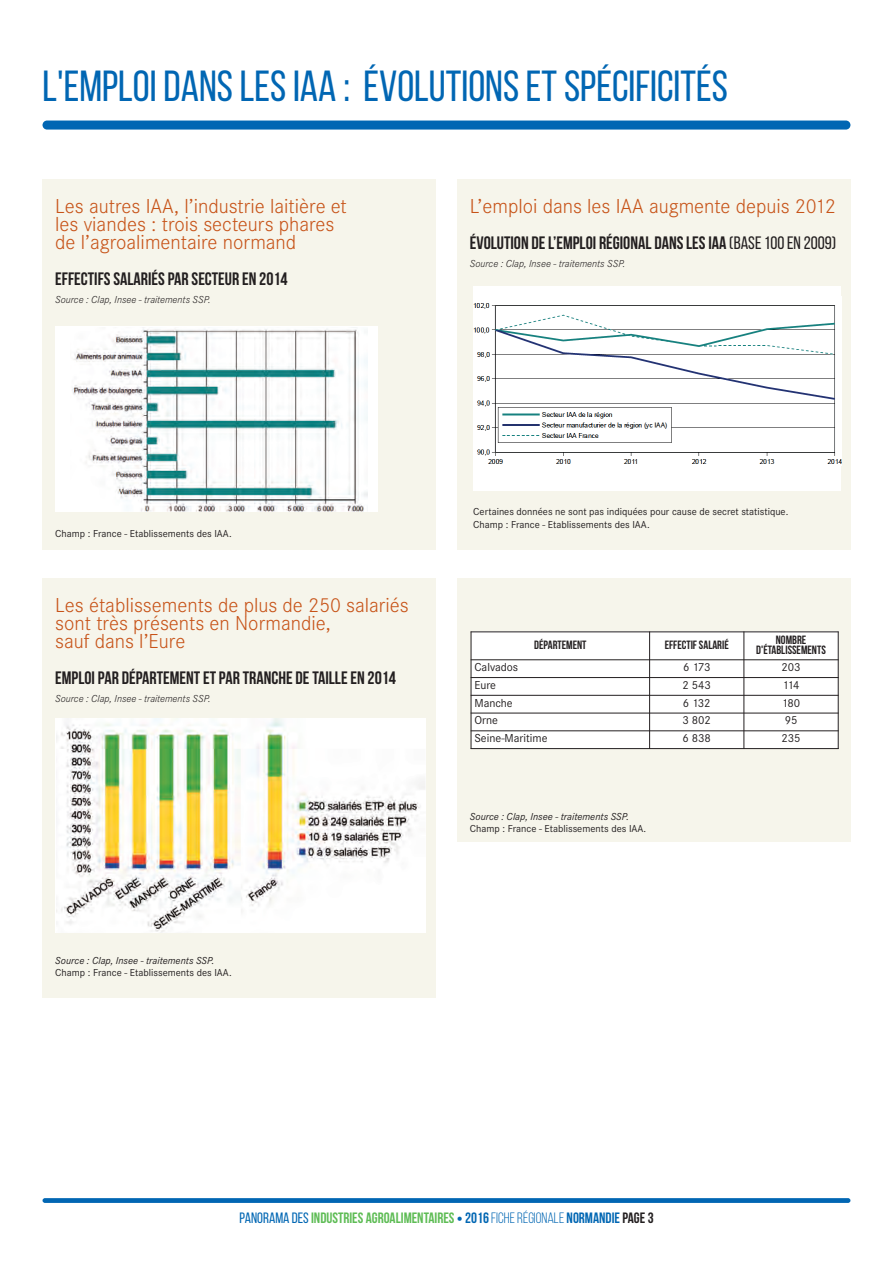
<style>
.page{position:relative;width:893px;height:1263px;background:#fff}
.page>*{position:absolute;margin:0;border:0;box-sizing:border-box;transform-origin:0 0}
.t1{font:43.5px "Bebas Neue";color:#0166b3}
.t2{font:300 21px/18px "Corporate S";color:#c75318}
.t3{font:700 18px "Bebas Neue";color:#231f20}
.t4{font:700 15px "Bebas Neue";color:#5ebc55}
.t5{font:12px "Corporate S";color:#231f20}
.t6{font:700 12px/10.5px "Bebas Neue";color:#231f20;text-align:center}
.t7{font:10.5px/12.6px "Corporate S";color:#231f20}
.t8{font:italic 300 10.5px "Corporate S";color:#231f20}
.t9{font:italic 10.5px "Corporate S";color:#231f20}
.s1{font-weight:400}
.s2{font-weight:400;color:#0166b3}
.s3{color:#0166b3}
.s4{color:#231f20}
</style>
<div class="page">
<div style="left:43px;top:1198px;width:807px;height:5px;background:#0166b3;border-radius:2px"></div>
<div style="left:457px;top:179px;width:393px;height:371px;background:#f6f5eb"></div>
<div style="left:43px;top:579px;width:393px;height:419px;background:#f6f5eb"></div>
<div style="left:457px;top:579px;width:393px;height:263px;background:#f6f5eb"></div>
<div style="left:471px;top:631px;width:179px;height:29px;background:#fff"></div>
<div style="left:650px;top:631px;width:94px;height:29px;background:#fff"></div>
<div style="left:744px;top:631px;width:95px;height:29px;background:#fff"></div>
<div style="left:471px;top:660px;width:179px;height:17px;background:#fff"></div>
<div style="left:650px;top:660px;width:94px;height:17px;background:#fff"></div>
<div style="left:744px;top:660px;width:95px;height:17px;background:#fff"></div>
<div style="left:471px;top:677px;width:179px;height:18px;background:#fff"></div>
<div style="left:650px;top:677px;width:94px;height:18px;background:#fff"></div>
<div style="left:744px;top:677px;width:95px;height:18px;background:#fff"></div>
<div style="left:471px;top:695px;width:179px;height:18px;background:#fff"></div>
<div style="left:650px;top:695px;width:94px;height:18px;background:#fff"></div>
<div style="left:744px;top:695px;width:95px;height:18px;background:#fff"></div>
<div style="left:471px;top:713px;width:179px;height:18px;background:#fff"></div>
<div style="left:650px;top:713px;width:94px;height:18px;background:#fff"></div>
<div style="left:744px;top:713px;width:95px;height:18px;background:#fff"></div>
<div style="left:471px;top:731px;width:179px;height:18px;background:#fff"></div>
<div style="left:650px;top:731px;width:94px;height:18px;background:#fff"></div>
<div style="left:744px;top:731px;width:95px;height:18px;background:#fff"></div>
<hr style="left:471px;top:631px;width:1px;height:118px;background:#231f20">
<hr style="left:649px;top:631px;width:1px;height:118px;background:#231f20">
<hr style="left:743px;top:631px;width:1px;height:118px;background:#231f20">
<hr style="left:838px;top:631px;width:1px;height:118px;background:#231f20">
<hr style="left:471px;top:631px;width:368px;height:1px;background:#231f20">
<hr style="left:471px;top:659px;width:368px;height:1px;background:#231f20">
<hr style="left:471px;top:677px;width:368px;height:1px;background:#231f20">
<hr style="left:471px;top:695px;width:368px;height:1px;background:#231f20">
<hr style="left:471px;top:713px;width:368px;height:1px;background:#231f20">
<hr style="left:471px;top:730px;width:368px;height:1px;background:#231f20">
<hr style="left:471px;top:748px;width:368px;height:1px;background:#231f20">
<div style="left:43px;top:121px;width:807px;height:9px;background:#0166b3;border-radius:5px"></div>
<div style="left:43px;top:179px;width:393px;height:371px;background:#f6f5eb"></div>
<div style="left:55px;top:326px;width:322px;height:185px;background:#fff"></div>
<img style="left:72px;top:328px;width:296px;height:183px">
<div style="left:473px;top:286px;width:368px;height:205px;background:#fff"></div>
<img style="left:473px;top:303px;width:368px;height:161px">
<img style="left:56px;top:718px;width:369px;height:215px">
<h1 class="t1" style="left:43px;top:61px;width:687px">L'EMPLOI DANS LES IAA : ÉVOLUTIONS ET SPÉCIFICITÉS</h1>
<p class="t2" style="left:55px;top:196px;width:293px">Les autres IAA, l’industrie laitière et les viandes : trois secteurs phares de l’agroalimentaire normand</p>
<p class="t3" style="left:55px;top:268px;width:234px">EFFECTIFS SALARIÉS PAR SECTEUR EN 2014</p>
<p class="t8" style="left:55px;top:293px;width:157px">Source : Clap, Insee - traitements SSP.</p>
<p class="t2" style="left:470px;top:196px;width:367px">L’emploi dans les IAA augmente depuis 2012</p>
<p class="t3" style="left:470px;top:232px;width:368px">ÉVOLUTION DE L’EMPLOI RÉGIONAL DANS LES IAA <span class="s1">(BASE 100 EN 2009)</span></p>
<p class="t8" style="left:470px;top:257px;width:157px">Source : Clap, Insee - traitements SSP.</p>
<p class="t7" style="left:55px;top:527px;width:178px">Champ : France - Etablissements des IAA.</p>
<p class="t2" style="left:55px;top:596px;width:355px">Les établissements de plus de 250 salariés sont très présents en Normandie,<br>sauf dans l’Eure</p>
<p class="t3" style="left:55px;top:668px;width:342px">EMPLOI PAR DÉPARTEMENT ET PAR TRANCHE DE TAILLE EN 2014</p>
<p class="t8" style="left:55px;top:693px;width:157px">Source : Clap, Insee - traitements SSP.</p>
<p class="t9" style="left:55px;top:954px;width:161px">Source : Clap, Insee - traitements SSP.</p>
<p class="t7" style="left:55px;top:966px;width:178px">Champ : France - Etablissements des IAA.</p>
<p class="t7" style="left:473px;top:505px;width:317px">Certaines données ne sont pas indiquées pour cause de secret statistique.<br>Champ : France - Etablissements des IAA.</p>
<p class="t6" style="left:534px;top:639px;width:54px">DÉPARTEMENT</p>
<p class="t6" style="left:665px;top:639px;width:66px">EFFECTIF SALARIÉ</p>
<p class="t6" style="left:756px;top:634px;width:71px">NOMBRE<br>D'ÉTABLISSEMENTS</p>
<p class="t5" style="left:474px;top:660px;width:45px">Calvados</p>
<p class="t5" style="left:683px;top:660px;width:29px">6 173</p>
<p class="t5" style="left:781px;top:660px;width:21px">203</p>
<p class="t5" style="left:474px;top:678px;width:23px">Eure</p>
<p class="t5" style="left:682px;top:678px;width:30px">2 543</p>
<p class="t5" style="left:782px;top:678px;width:19px">114</p>
<p class="t5" style="left:474px;top:695px;width:40px">Manche</p>
<p class="t5" style="left:683px;top:695px;width:29px">6 132</p>
<p class="t5" style="left:782px;top:695px;width:20px">180</p>
<p class="t5" style="left:474px;top:713px;width:25px">Orne</p>
<p class="t5" style="left:682px;top:713px;width:30px">3 802</p>
<p class="t5" style="left:785px;top:713px;width:14px">95</p>
<p class="t5" style="left:474px;top:731px;width:75px">Seine-Maritime</p>
<p class="t5" style="left:682px;top:731px;width:30px">6 838</p>
<p class="t5" style="left:781px;top:731px;width:21px">235</p>
<p class="t9" style="left:470px;top:810px;width:161px">Source : Clap, Insee - traitements SSP.</p>
<p class="t7" style="left:470px;top:822px;width:178px">Champ : France - Etablissements des IAA.</p>
<p class="t4" style="left:239px;top:1209px;width:416px"><span class="s2">PANORAMA DES</span> INDUSTRIES AGROALIMENTAIRES<span class="s3">• 2016</span> <span class="s2">FICHE RÉGIONALE</span> <span class="s3">NORMANDIE</span> <span class="s4">PAGE 3</span></p>
</div>
